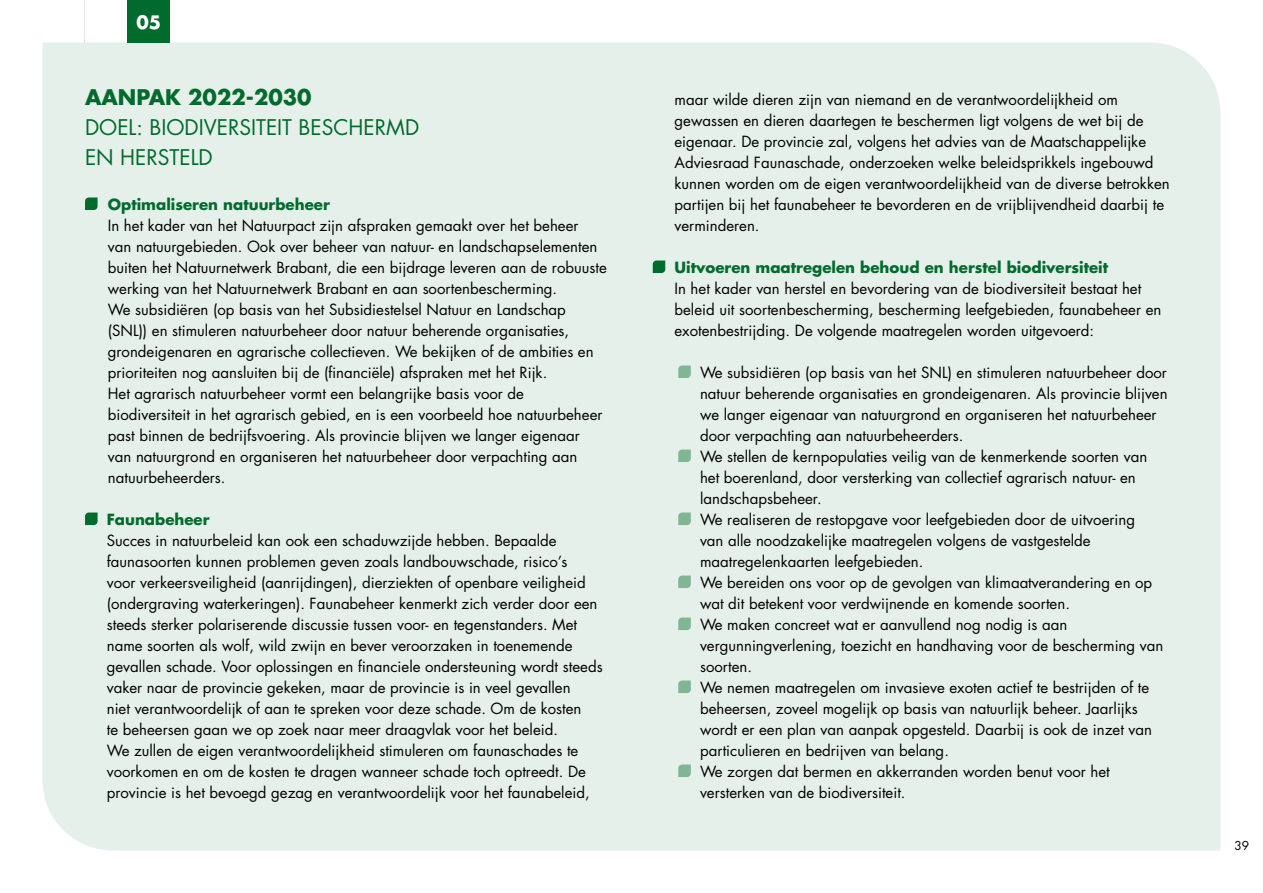
<style>
.page{position:relative;width:1263px;height:893px;background:#fff}
.page>*{position:absolute;margin:0;border:0;box-sizing:border-box;transform-origin:0 0}
.t1{font:21px/30px "Futura Std";color:#006b2d}
.t2{font:700 21px "Futura Std";color:#006b2d}
.t3{font:700 18px "Futura Std";color:#fff}
.t4{font:15px/21px "Futura Std";color:#000}
.t5{font:700 15px "Futura Std";color:#006b2d}
.t6{font:12px "Futura Std";color:#000}
</style>
<div class="page">
<div style="left:43px;top:43px;width:1177px;height:807px;background:#e6f0ea"></div>
<hr style="left:84px;top:0;width:1px;height:43px;background:#e6e6e6">
<div style="left:128px;top:0;width:42px;height:43px;background:#006b2d"></div>
<svg style="left:85px;top:197px;width:13px;height:13px"></svg>
<svg style="left:85px;top:512px;width:13px;height:13px"></svg>
<svg style="left:653px;top:260px;width:12px;height:13px"></svg>
<svg style="left:678px;top:365px;width:13px;height:13px"></svg>
<svg style="left:678px;top:449px;width:13px;height:13px"></svg>
<svg style="left:678px;top:512px;width:13px;height:13px"></svg>
<svg style="left:678px;top:575px;width:13px;height:13px"></svg>
<svg style="left:678px;top:617px;width:13px;height:13px"></svg>
<svg style="left:678px;top:680px;width:13px;height:13px"></svg>
<svg style="left:678px;top:764px;width:13px;height:13px"></svg>
<p class="t3" style="left:136px;top:10px;width:26px">05</p>
<h1 class="t2" style="left:85px;top:83px;width:228px">AANPAK 2022-2030</h1>
<h1 class="t1" style="left:85px;top:113px;width:336px">DOEL: BIODIVERSITEIT BESCHERMD<br>EN HERSTELD</h1>
<p class="t5" style="left:108px;top:194px;width:223px">Optimaliseren natuurbeheer</p>
<p class="t4" style="left:108px;top:215px;width:500px">In het kader van het Natuurpact zijn afspraken gemaakt over het beheer<br>van natuurgebieden. Ook over beheer van natuur- en landschapselementen buiten het Natuurnetwerk Brabant, die een bijdrage leveren aan de robuuste werking van het Natuurnetwerk Brabant en aan soortenbescherming.<br>We subsidiëren (op basis van het Subsidiestelsel Natuur en Landschap (SNL)) en stimuleren natuurbeheer door natuur beherende organisaties, grondeigenaren en agrarische collectieven. We bekijken of de ambities en prioriteiten nog aansluiten bij de (financiële) afspraken met het Rijk.<br>Het agrarisch natuurbeheer vormt een belangrijke basis voor de biodiversiteit in het agrarisch gebied, en is een voorbeeld hoe natuurbeheer past binnen de bedrijfsvoering. Als provincie blijven we langer eigenaar van natuurgrond en organiseren het natuurbeheer door verpachting aan natuurbeheerders.</p>
<p class="t5" style="left:107px;top:509px;width:104px">Faunabeheer</p>
<p class="t4" style="left:107px;top:530px;width:497px">Succes in natuurbeleid kan ook een schaduwzijde hebben. Bepaalde faunasoorten kunnen problemen geven zoals landbouwschade, risico’s<br>voor verkeersveiligheid (aanrijdingen), dierziekten of openbare veiligheid (ondergraving waterkeringen). Faunabeheer kenmerkt zich verder door een steeds sterker polariserende discussie tussen voor- en tegenstanders. Met name soorten als wolf, wild zwijn en bever veroorzaken in toenemende gevallen schade. Voor oplossingen en financiele ondersteuning wordt steeds vaker naar de provincie gekeken, maar de provincie is in veel gevallen<br>niet verantwoordelijk of aan te spreken voor deze schade. Om de kosten<br>te beheersen gaan we op zoek naar meer draagvlak voor het beleid.<br>We zullen de eigen verantwoordelijkheid stimuleren om faunaschades te voorkomen en om de kosten te dragen wanneer schade toch optreedt. De provincie is het bevoegd gezag en verantwoordelijk voor het faunabeleid,</p>
<p class="t4" style="left:674px;top:89px;width:497px">maar wilde dieren zijn van niemand en de verantwoordelijkheid om gewassen en dieren daartegen te beschermen ligt volgens de wet bij de eigenaar. De provincie zal, volgens het advies van de Maatschappelijke Adviesraad Faunaschade, onderzoeken welke beleidsprikkels ingebouwd kunnen worden om de eigen verantwoordelijkheid van de diverse betrokken partijen bij het faunabeheer te bevorderen en de vrijblijvendheid daarbij te verminderen.</p>
<p class="t5" style="left:674px;top:257px;width:435px">Uitvoeren maatregelen behoud en herstel biodiversiteit</p>
<p class="t4" style="left:674px;top:278px;width:488px">In het kader van herstel en bevordering van de biodiversiteit bestaat het beleid uit soortenbescherming, bescherming leefgebieden, faunabeheer en exotenbestrijding. De volgende maatregelen worden uitgevoerd:</p>
<p class="t4" style="left:700px;top:362px;width:469px">We subsidiëren (op basis van het SNL) en stimuleren natuurbeheer door natuur beherende organisaties en grondeigenaren. Als provincie blijven we langer eigenaar van natuurgrond en organiseren het natuurbeheer door verpachting aan natuurbeheerders.<br>We stellen de kernpopulaties veilig van de kenmerkende soorten van het boerenland, door versterking van collectief agrarisch natuur- en landschapsbeheer.<br>We realiseren de restopgave voor leefgebieden door de uitvoering<br>van alle noodzakelijke maatregelen volgens de vastgestelde maatregelenkaarten leefgebieden.<br>We bereiden ons voor op de gevolgen van klimaatverandering en op wat dit betekent voor verdwijnende en komende soorten.<br>We maken concreet wat er aanvullend nog nodig is aan vergunningverlening, toezicht en handhaving voor de bescherming van soorten.<br>We nemen maatregelen om invasieve exoten actief te bestrijden of te beheersen, zoveel mogelijk op basis van natuurlijk beheer. Jaarlijks wordt er een plan van aanpak opgesteld. Daarbij is ook de inzet van particulieren en bedrijven van belang.<br>We zorgen dat bermen en akkerranden worden benut voor het versterken van de biodiversiteit.</p>
<p class="t6" style="left:1234px;top:838px;width:16px">39</p>
</div>
